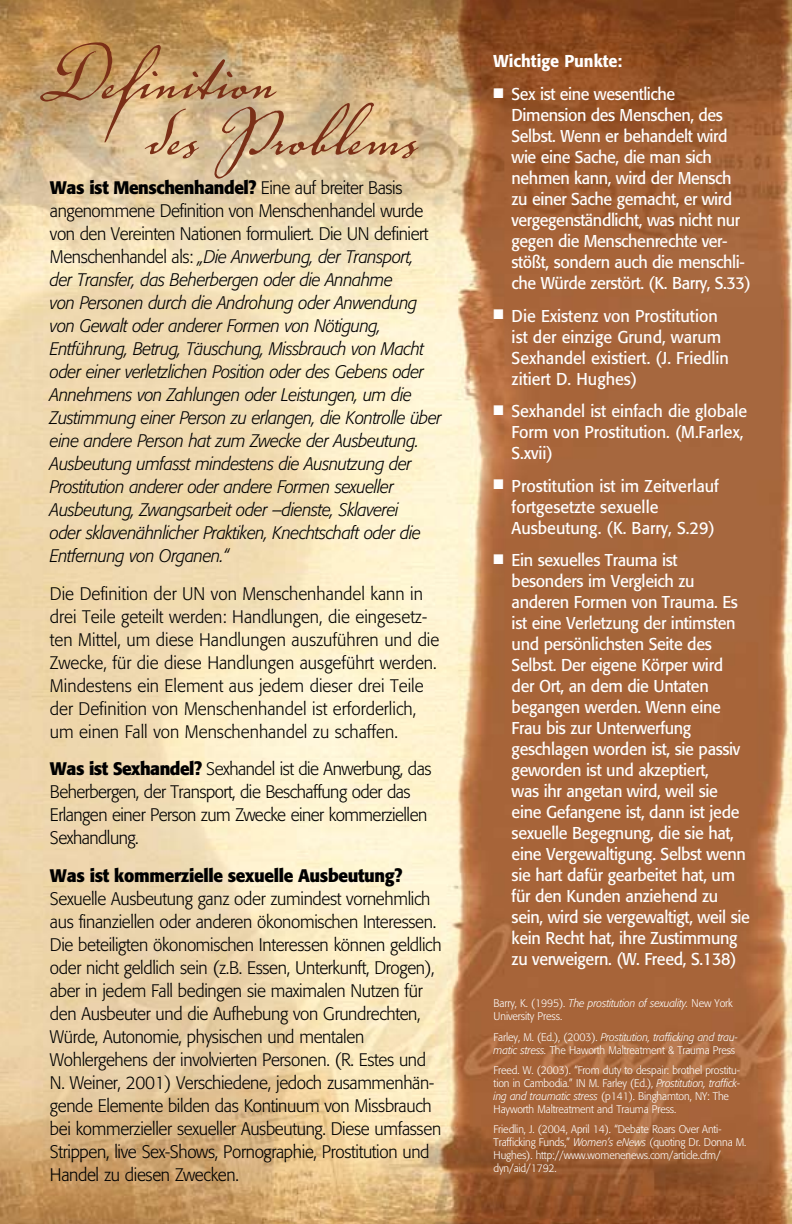
<style>
.page{position:relative;width:792px;height:1224px;background:#fff}
.page>*{position:absolute;margin:0;border:0;box-sizing:border-box;transform-origin:0 0}
.t1{font:102px "Voluta Script";color:#7a2f17}
.t2{font:300 18px/23px "Formata";letter-spacing:-.02em;color:#000;scale:.95 1}
.t3{font:italic 300 18px/23px "Formata";letter-spacing:-.025em;color:#000;scale:.95 1}
.t4{font:300 18px/23px "Formata";color:#000;scale:.95 1}
.t5{font:700 18px "Formata";letter-spacing:-.02em;color:#000;scale:.95 1}
.t6{font:17px/21px "Formata";letter-spacing:-.02em;color:#fff;scale:.95 1}
.t7{font:17px/21px "Formata";color:#fff;scale:.95 1}
.t8{font:500 17px "Formata";color:#fff;scale:.95 1}
.t9{font:300 11px/13px "Formata";letter-spacing:-.01em;color:#fff;scale:.95 1}
.s1{font-weight:700;font-style:normal}
.s2{font-style:normal}
.s3{font-weight:700}
.s4{font-style:italic}
</style>
<div class="page">
<img style="left:0;top:0;width:792px;height:1224px">
<h1 class="t1" style="left:35px;top:3px;width:243px">Definition</h1>
<h1 class="t1" style="left:146px;top:59px;width:273px">des Problems</h1>
<p class="t3" style="left:50px;top:177px;width:414px"><span class="s1">Was ist Menschenhandel?</span> <span class="s2">Eine auf breiter Basis angenommene Definition von Menschenhandel wurde von den Vereinten Nationen formuliert. Die UN definiert Menschenhandel als:</span> „Die Anwerbung, der Transport,<br>der Transfer, das Beherbergen oder die Annahme<br>von Personen durch die Androhung oder Anwendung von Gewalt oder anderer Formen von Nötigung, Entführung, Betrug, Täuschung, Missbrauch von Macht oder einer verletzlichen Position oder des Gebens oder Annehmens von Zahlungen oder Leistungen, um die Zustimmung einer Person zu erlangen, die Kontrolle über eine andere Person hat zum Zwecke der Ausbeutung.<br>Ausbeutung umfasst mindestens die Ausnutzung der Prostitution anderer oder andere Formen sexueller Ausbeutung, Zwangsarbeit oder –dienste, Sklaverei<br>oder sklavenähnlicher Praktiken, Knechtschaft oder die Entfernung von Organen.“</p>
<p class="t4" style="left:50px;top:582px;width:411px">Die Definition der UN von Menschenhandel kann in drei Teile geteilt werden: Handlungen, die eingesetz&shy;ten Mittel, um diese Handlungen auszuführen und die Zwecke, für die diese Handlungen ausgeführt werden.<br>Mindestens ein Element aus jedem dieser drei Teile der Definition von Menschenhandel ist erforderlich, um einen Fall von Menschenhandel zu schaffen.</p>
<p class="t2" style="left:50px;top:758px;width:403px"><span class="s3">Was ist Sexhandel?</span> Sexhandel ist die Anwerbung, das Beherbergen, der Transport, die Beschaffung oder das Erlangen einer Person zum Zwecke einer kommerziellen Sexhandlung.</p>
<p class="t5" style="left:50px;top:864px;width:372px">Was ist kommerzielle sexuelle Ausbeutung?</p>
<p class="t2" style="left:50px;top:887px;width:414px">Sexuelle Ausbeutung ganz oder zumindest vornehmlich aus finanziellen oder anderen ökonomischen Interessen.<br>Die beteiligten ökonomischen Interessen können geldlich oder nicht geldlich sein (z.B. Essen, Unterkunft, Drogen), aber in jedem Fall bedingen sie maximalen Nutzen für den Ausbeuter und die Aufhebung von Grundrechten, Würde, Autonomie, physischen und mentalen Wohlergehens der involvierten Personen. (R. Estes und N. Weiner, 2001) Verschiedene, jedoch zusammenhän&shy;gende Elemente bilden das Kontinuum von Missbrauch bei kommerzieller sexueller Ausbeutung. Diese umfassen Strippen, live Sex-Shows, Pornographie, Prostitution und Handel zu diesen Zwecken.</p>
<p class="t8" style="left:494px;top:51px;width:137px">Wichtige Punkte:</p>
<p class="t6" style="left:512px;top:83px;width:253px;text-indent:-18px">■ Sex ist eine wesentliche<br>Dimension des Menschen, des<br>Selbst. Wenn er behandelt wird wie eine Sache, die man sich nehmen kann, wird der Mensch zu einer Sache gemacht, er wird vergegenständlicht, was nicht nur gegen die Menschenrechte ver&shy;stößt, sondern auch die menschli&shy;che Würde zerstört. (K. Barry, S.33)</p>
<p class="t7" style="left:512px;top:305px;width:230px;text-indent:-18px">■ Die Existenz von Prostitution ist der einzige Grund, warum<br>Sexhandel existiert. (J. Friedlin zitiert D. Hughes)</p>
<p class="t6" style="left:512px;top:401px;width:249px;text-indent:-18px">■ Sexhandel ist einfach die globale<br>Form von Prostitution. (M.Farlex,<br>S.xvii)</p>
<p class="t7" style="left:512px;top:475px;width:220px;text-indent:-18px">■ Prostitution ist im Zeitverlauf fortgesetzte sexuelle<br>Ausbeutung. (K. Barry, S.29)</p>
<p class="t6" style="left:512px;top:550px;width:252px;text-indent:-18px">■ Ein sexuelles Trauma ist besonders im Vergleich zu anderen Formen von Trauma. Es ist eine Verletzung der intimsten und persönlichsten Seite des<br>Selbst. Der eigene Körper wird der Ort, an dem die Untaten begangen werden. Wenn eine<br>Frau bis zur Unterwerfung geschlagen worden ist, sie passiv geworden ist und akzeptiert,<br>was ihr angetan wird, weil sie eine Gefangene ist, dann ist jede sexuelle Begegnung, die sie hat, eine Vergewaltigung. Selbst wenn sie hart dafür gearbeitet hat, um für den Kunden anziehend zu sein, wird sie vergewaltigt, weil sie kein Recht hat, ihre Zustimmung zu verweigern. (W. Freed, S.138)</p>
<p class="t9" style="left:494px;top:997px;width:253px">Barry, K. (1995). <span class="s4">The prostitution of sexuality.</span> New York<br>University Press.</p>
<p class="t9" style="left:494px;top:1030px;width:259px">Farley, M. (Ed.), (2003). <span class="s4">Prostitution, trafficking and trau&shy;matic stress.</span> The Haworth Maltreatment &amp; Trauma Press</p>
<p class="t9" style="left:494px;top:1064px;width:261px">Freed. W. (2003). “From duty to despair: brothel prostitu&shy;tion in Cambodia.” IN M. Farley (Ed.), <span class="s4">Prostitution, traffick&shy;ing and traumatic stress</span> (p141). Binghamton, NY: The Hayworth Maltreatment and Trauma Press.</p>
<p class="t9" style="left:494px;top:1123px;width:268px">Friedlin, J. (2004, April 14). “Debate Roars Over Anti-Trafficking Funds,” <span class="s4">Women’s eNews</span> (quoting Dr. Donna M.<br>Hughes). http://www.womenenews.com/article.cfm/ dyn/aid/1792.</p>
</div>
